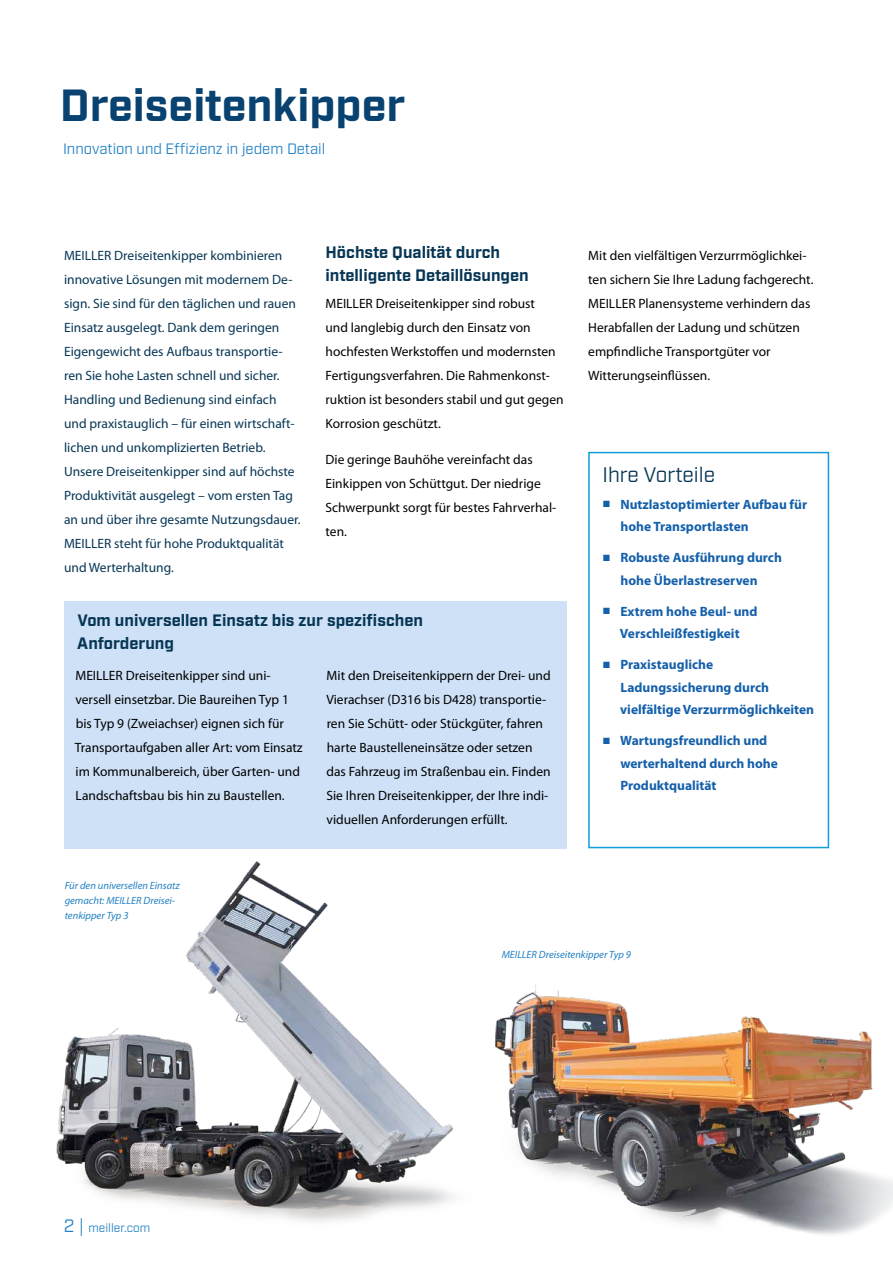
<style>
.page{position:relative;width:893px;height:1263px;background:#fff}
.page>*{position:absolute;margin:0;border:0;box-sizing:border-box;transform-origin:0 0}
.t1{font:700 45px "Industry";color:#084270}
.t2{font:21px "Industry";color:#073655}
.t3{font:700 16.5px/22.5px "Industry";color:#073655}
.t4{font:15px "Industry";color:#2281c4}
.t5{font:13.5px/24px "Myriad Pro";color:#000}
.t6{font:13.5px/24px "Myriad Pro";color:#073655}
.t7{font:700 13.5px/22.5px "Myriad Pro";color:#1560ab}
.t8{font:12px "Industry";color:#2281c4}
.t9{font:italic 10.5px/15px "Myriad Pro";color:#2281c4}
.s1{font-family:"Arial";font-weight:400}
.s2{font-size:18px}
</style>
<div class="page">
<img style="left:56px;top:861px;width:837px;height:374px">
<div style="left:588px;top:452px;width:241px;height:396px;border:2px solid #109fdb"></div>
<div style="left:65px;top:601px;width:502px;height:247px;background:#cee1f6"></div>
<h1 class="t1" style="left:60px;top:78px;width:347px">Dreiseitenkipper</h1>
<p class="t4" style="left:63px;top:140px;width:264px">Innovation und Effizienz in jedem Detail</p>
<p class="t6" style="left:64px;top:243px;width:238px">MEILLER Dreiseitenkipper kombinieren innovative Lösungen mit modernem De&shy;sign. Sie sind für den täglichen und rauen Einsatz ausgelegt. Dank dem geringen Eigengewicht des Aufbaus transportie&shy;ren Sie hohe Lasten schnell und sicher.<br>Handling und Bedienung sind einfach und praxistauglich – für einen wirtschaft&shy;lichen und unkomplizierten Betrieb.<br>Unsere Dreiseitenkipper sind auf höchste Produktivität ausgelegt – vom ersten Tag an und über ihre gesamte Nutzungsdauer.<br>MEILLER steht für hohe Produktqualität und Werterhaltung.</p>
<p class="t3" style="left:326px;top:242px;width:205px">Höchste Qualität durch intelligente Detaillösungen</p>
<p class="t5" style="left:326px;top:291px;width:240px">MEILLER Dreiseitenkipper sind robust<br>und langlebig durch den Einsatz von hochfesten Werkstoffen und modernsten Fertigungsverfahren. Die Rahmenkonst&shy;ruktion ist besonders stabil und gut gegen Korrosion geschützt.</p>
<p class="t5" style="left:326px;top:447px;width:232px">Die geringe Bauhöhe vereinfacht das<br>Einkippen von Schüttgut. Der niedrige<br>Schwerpunkt sorgt für bestes Fahrverhal&shy;ten.</p>
<p class="t3" style="left:77px;top:610px;width:347px">Vom universellen Einsatz bis zur spezifischen<br>Anforderung</p>
<p class="t5" style="left:326px;top:663px;width:226px">Mit den Dreiseitenkippern der Drei- und Vierachser (D316 bis D428) transportie&shy;ren Sie Schütt- oder Stückgüter, fahren harte Baustelleneinsätze oder setzen das Fahrzeug im Straßenbau ein. Finden Sie Ihren Dreiseitenkipper, der Ihre indi&shy;viduellen Anforderungen erfüllt.</p>
<p class="t5" style="left:75px;top:663px;width:229px">MEILLER Dreiseitenkipper sind uni&shy;versell einsetzbar. Die Baureihen Typ 1 bis Typ 9 (Zweiachser) eignen sich für Transportaufgaben aller Art: vom Einsatz im Kommunalbereich, über Garten- und Landschaftsbau bis hin zu Baustellen.</p>
<p class="t9" style="left:65px;top:877px;width:117px">Für den universellen Einsatz gemacht: MEILLER Dreisei&shy;tenkipper Typ 3</p>
<p class="t5" style="left:588px;top:243px;width:227px">Mit den vielfältigen Verzurrmöglichkei&shy;ten sichern Sie Ihre Ladung fachgerecht.<br>MEILLER Planensysteme verhindern das Herabfallen der Ladung und schützen empfindliche Transportgüter vor Witterungseinflüssen.</p>
<h2 class="t2" style="left:602px;top:462px;width:114px">Ihre Vorteile</h2>
<p class="t7" style="left:620px;top:492px;width:188px;text-indent:-18px"><span class="s1">■</span> Nutzlastoptimierter Aufbau für hohe Transportlasten</p>
<p class="t7" style="left:602px;top:546px;width:181px;text-align:center"><span class="s1">■</span> Robuste Ausführung durch hohe Überlastreserven</p>
<p class="t7" style="left:602px;top:599px;width:157px;text-align:center"><span class="s1">■</span> Extrem hohe Beul- und<br>Verschleißfestigkeit</p>
<p class="t7" style="left:620px;top:653px;width:196px;text-indent:-18px"><span class="s1">■</span> Praxistaugliche<br>Ladungssicherung durch vielfältige Verzurrmöglichkeiten</p>
<p class="t7" style="left:620px;top:729px;width:159px;text-indent:-18px"><span class="s1">■</span> Wartungsfreundlich und werterhaltend durch hohe<br>Produktqualität</p>
<p class="t8" style="left:64px;top:1220px;width:88px"><span class="s2">2 |</span> meiller.com</p>
<p class="t9" style="left:502px;top:947px;width:131px">MEILLER Dreiseitenkipper Typ 9</p>
</div>
